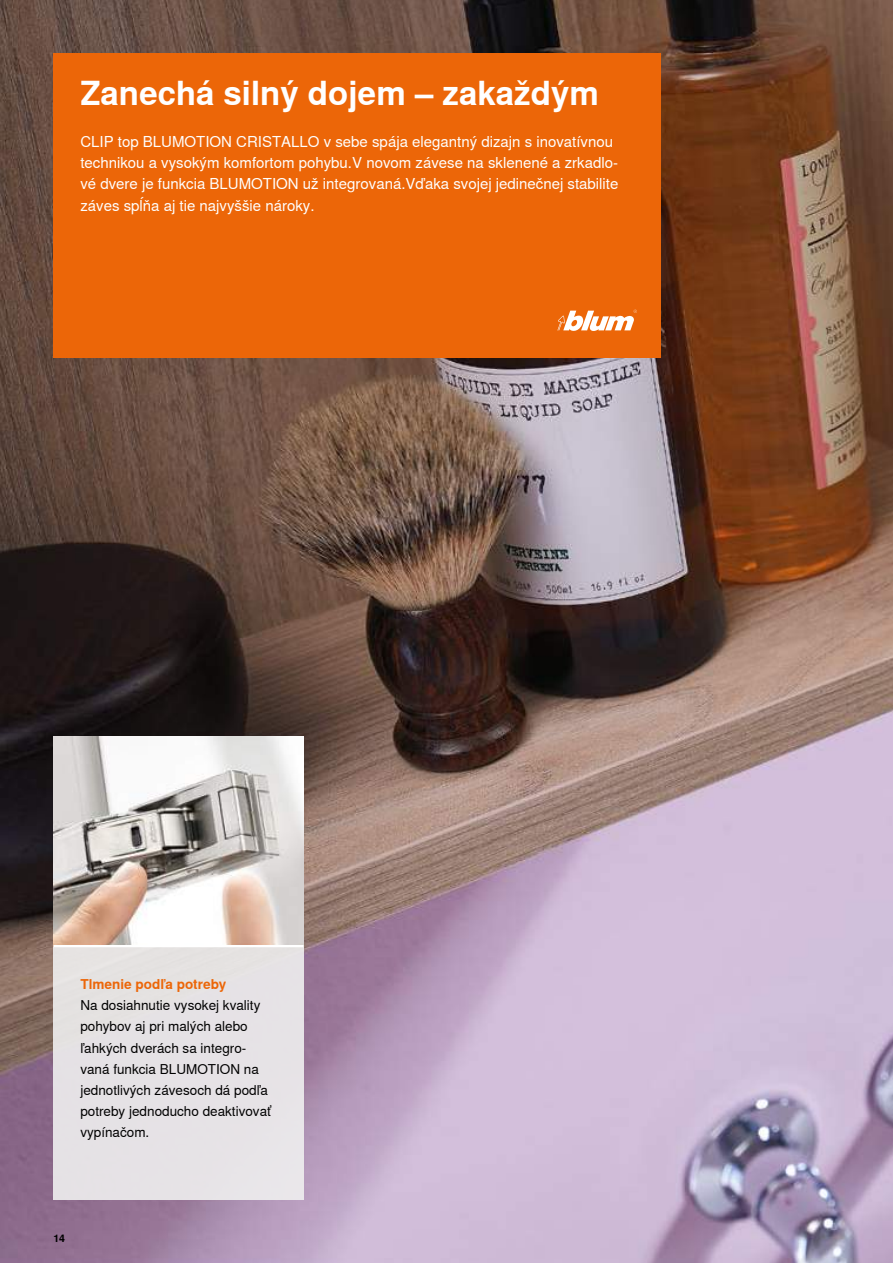
<style>
.page{position:relative;width:893px;height:1263px;background:#fff}
.page>*{position:absolute;margin:0;border:0;box-sizing:border-box;transform-origin:0 0}
.t1{font:700 33px "Nimbus Sans Global";color:#fff}
.t2{font:15px/21px "Nimbus Sans Global";color:#fff}
.t3{font:13.5px/21px "Nimbus Sans Global";color:#000}
.t4{font:700 13.5px "Nimbus Sans Global";color:#ec6608}
.t5{font:700 10.5px "Nimbus Sans Global";color:#000}
</style>
<div class="page">
<img style="left:0;top:0;width:893px;height:1263px">
<div style="left:54px;top:54px;width:607px;height:304px;background:#ec6608"></div>
<svg style="left:557px;top:310px;width:80px;height:21px"></svg>
<div style="left:54px;top:947px;width:250px;height:253px;background:#e6e2e5"></div>
<img style="left:54px;top:737px;width:250px;height:208px">
<hr style="left:54px;top:945px;width:250px;height:2px;background:#fff">
<h1 class="t1" style="left:80px;top:75px;width:520px">Zanechá silný dojem – zakaždým</h1>
<p class="t2" style="left:80px;top:132px;width:540px">CLIP top BLUMOTION CRISTALLO v sebe spája elegantný dizajn s inovatívnou technikou a vysokým komfortom pohybu.V novom závese na sklenené a zrkadlo&shy;vé dvere je funkcia BLUMOTION už integrovaná.Vďaka svojej jedinečnej stabilite záves spĺňa aj tie najvyššie nároky.</p>
<p class="t4" style="left:80px;top:977px;width:148px">Tlmenie podľa potreby</p>
<p class="t3" style="left:80px;top:995px;width:193px">Na dosiahnutie vysokej kvality pohybov aj pri malých alebo ľahkých dverách sa integro&shy;vaná funkcia BLUMOTION na jednotlivých závesoch dá podľa potreby jednoducho deaktivovať vypínačom.</p>
<p class="t5" style="left:54px;top:1232px;width:13px">14</p>
</div>
